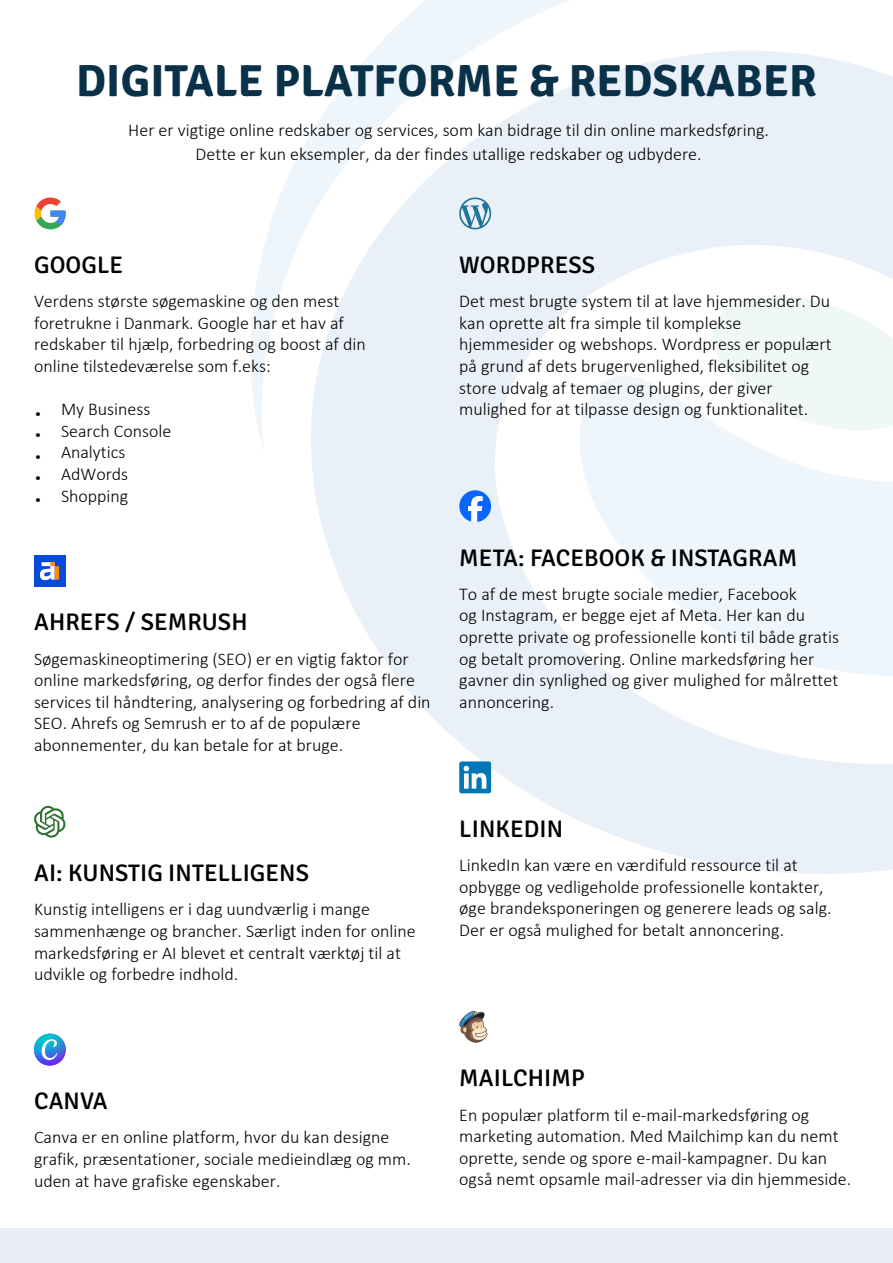
<style>
.page{position:relative;width:893px;height:1263px;background:#fff}
.page>*{position:absolute;margin:0;border:0;box-sizing:border-box;transform-origin:0 0}
.t1{font:700 45px "Signika";letter-spacing:.005em;color:#0a314a}
.t2{font:500 24px "Signika";letter-spacing:.005em;color:#000}
.t3{font:300 18px/21.6px "Calibri";color:#000}
.s1{font-family:"Signika"}
</style>
<div class="page">
<svg style="left:398px;top:678px;width:495px;height:196px;fill:#e9f0f7"></svg>
<svg style="left:251px;top:0;width:642px;height:678px;fill:#eff6fb"></svg>
<svg style="left:703px;top:287px;width:190px;height:153px"></svg>
<div style="left:0;top:1229px;width:893px;height:34px;background:#e9eef5"></div>
<svg style="left:34px;top:806px;width:31px;height:32px"></svg>
<svg style="left:35px;top:197px;width:31px;height:32px"></svg>
<div style="left:34px;top:555px;width:32px;height:32px;background:#054ada"></div>
<svg style="left:40px;top:562px;width:19px;height:18px"></svg>
<svg style="left:34px;top:1034px;width:32px;height:31px"></svg>
<svg style="left:42px;top:1039px;width:15px;height:21px"></svg>
<svg style="left:459px;top:1011px;width:29px;height:32px"></svg>
<svg style="left:459px;top:197px;width:32px;height:32px"></svg>
<svg style="left:459px;top:490px;width:32px;height:32px"></svg>
<div style="left:459px;top:761px;width:32px;height:32px;background:#0177b5;border-radius:2px"></div>
<svg style="left:464px;top:766px;width:22px;height:23px"></svg>
<h1 class="t1" style="left:76px;top:44px;width:742px">DIGITALE PLATFORME &amp; REDSKABER</h1>
<p class="t3" style="left:128px;top:117px;width:642px;line-height:24px;text-align:center">Her er vigtige online redskaber og services, som kan bidrage til din online markedsføring.<br>Dette er kun eksempler, da der findes utallige redskaber og udbydere.</p>
<h2 class="t2" style="left:34px;top:246px;width:91px">GOOGLE</h2>
<p class="t3" style="left:34px;top:290px;width:333px">Verdens største søgemaskine og den mest foretrukne i Danmark. Google har et hav af redskaber til hjælp, forbedring og boost af din online tilstedeværelse som f.eks:</p>
<p class="t3" style="left:34px;top:398px;width:118px"><span class="s1">•</span> My Business</p>
<p class="t3" style="left:34px;top:420px;width:139px"><span class="s1">•</span> Search Console</p>
<p class="t3" style="left:34px;top:441px;width:93px"><span class="s1">•</span> Analytics</p>
<p class="t3" style="left:34px;top:463px;width:96px"><span class="s1">•</span> AdWords</p>
<p class="t3" style="left:34px;top:485px;width:96px"><span class="s1">•</span> Shopping</p>
<h2 class="t2" style="left:34px;top:604px;width:215px">AHREFS / SEMRUSH</h2>
<p class="t3" style="left:34px;top:648px;width:398px">Søgemaskineoptimering (SEO) er en vigtig faktor for online markedsføring, og derfor findes der også flere services til håndtering, analysering og forbedring af din SEO. Ahrefs og Semrush er to af de populære abonnementer, du kan betale for at bruge.</p>
<h2 class="t2" style="left:34px;top:855px;width:277px">AI: KUNSTIG INTELLIGENS</h2>
<p class="t3" style="left:34px;top:898px;width:383px">Kunstig intelligens er i dag uundværlig i mange sammenhænge og brancher. Særligt inden for online markedsføring er AI blevet et centralt værktøj til at udvikle og forbedre indhold.</p>
<h2 class="t2" style="left:459px;top:246px;width:137px">WORDPRESS</h2>
<p class="t3" style="left:459px;top:290px;width:374px">Det mest brugte system til at lave hjemmesider. Du kan oprette alt fra simple til komplekse hjemmesider og webshops. Wordpress er populært på grund af dets brugervenlighed, fleksibilitet og store udvalg af temaer og plugins, der giver mulighed for at tilpasse design og funktionalitet.</p>
<h2 class="t2" style="left:459px;top:539px;width:339px">META: FACEBOOK &amp; INSTAGRAM</h2>
<p class="t3" style="left:459px;top:583px;width:381px">To af de mest brugte sociale medier, Facebook<br>og Instagram, er begge ejet af Meta. Her kan du oprette private og professionelle konti til både gratis og betalt promovering. Online markedsføring her gavner din synlighed og giver mulighed for målrettet annoncering.</p>
<h2 class="t2" style="left:459px;top:810px;width:105px">LINKEDIN</h2>
<p class="t3" style="left:459px;top:854px;width:374px">LinkedIn kan være en værdifuld ressource til at opbygge og vedligeholde professionelle kontakter, øge brandeksponeringen og generere leads og salg.<br>Der er også mulighed for betalt annoncering.</p>
<h2 class="t2" style="left:34px;top:1082px;width:75px">CANVA</h2>
<p class="t3" style="left:34px;top:1126px;width:378px">Canva er en online platform, hvor du kan designe grafik, præsentationer, sociale medieindlæg og mm. uden at have grafiske egenskaber.</p>
<h2 class="t2" style="left:459px;top:1060px;width:127px">MAILCHIMP</h2>
<p class="t3" style="left:459px;top:1103px;width:393px">En populær platform til e-mail-markedsføring og marketing automation. Med Mailchimp kan du nemt oprette, sende og spore e-mail-kampagner. Du kan også nemt opsamle mail-adresser via din hjemmeside.</p>
</div>
